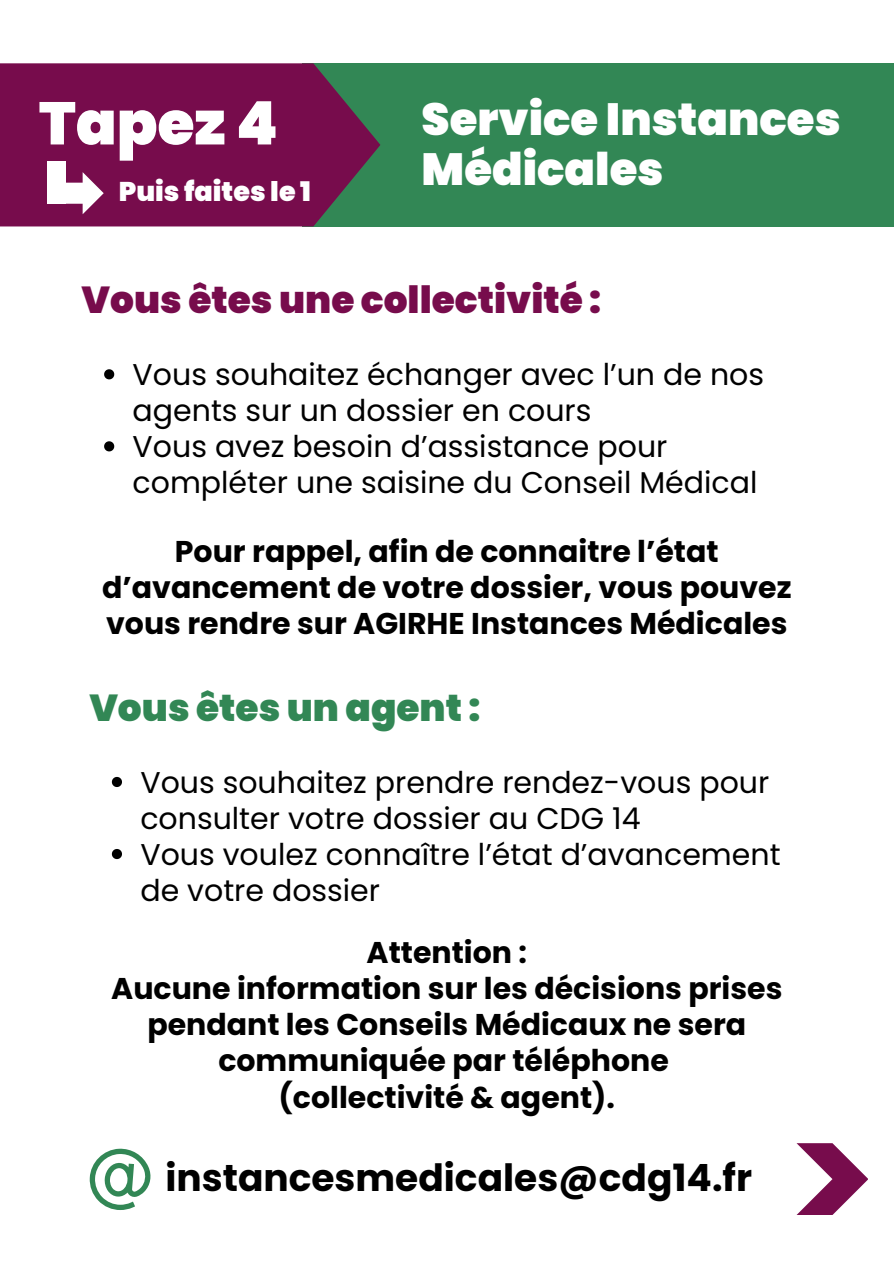
<style>
.page{position:relative;width:894px;height:1264px;background:#fff}
.page>*{position:absolute;margin:0;border:0;box-sizing:border-box;transform-origin:0 0}
.t1{font:900 60px "Poppins";color:#fff}
.t2{font:900 45px/50.7px "Poppins";color:#fff}
.t3{font:700 37.5px "Poppins";color:#000}
.t4{font:900 37.5px "Poppins";color:#770c4c}
.t5{font:900 37.5px "Poppins";color:#328755}
.t6{font:30px/36px "Poppins";color:#000}
.t7{font:700 30px/36px "Poppins";color:#000;text-align:center}
.t8{font:900 27px "Poppins";color:#fff}
</style>
<div class="page">
<div style="left:302px;top:63px;width:591px;height:163px;background:#328755"></div>
<svg style="left:0;top:63px;width:380px;height:163px;background:#71174d"></svg>
<svg style="left:104px;top:369px;width:10px;height:10px"></svg>
<svg style="left:104px;top:441px;width:10px;height:10px"></svg>
<svg style="left:89px;top:1148px;width:62px;height:61px"></svg>
<svg style="left:796px;top:1143px;width:72px;height:71px"></svg>
<svg style="left:112px;top:777px;width:10px;height:10px"></svg>
<svg style="left:112px;top:849px;width:10px;height:10px"></svg>
<svg style="left:61px;top:172px;width:43px;height:42px"></svg>
<div style="left:47px;top:161px;width:19px;height:43px;background:#fff"></div>
<h2 class="t1" style="left:39px;top:81px;width:241px">Tapez 4</h2>
<h1 class="t2" style="left:421px;top:94px;width:420px">Service Instances<br>Médicales</h1>
<p class="t8" style="left:119px;top:173px;width:194px">Puis faites le 1</p>
<h4 class="t4" style="left:82px;top:273px;width:521px">Vous êtes une collectivité :</h4>
<h3 class="t6" style="left:133px;top:356px;width:633px">Vous souhaitez échanger avec l’un de nos agents sur un dossier en cours</h3>
<p class="t6" style="left:133px;top:428px;width:626px">Vous avez besoin d’assistance pour compléter une saisine du Conseil Médical</p>
<h4 class="t7" style="left:102px;top:534px;width:691px">Pour rappel, afin de connaitre l’état d’avancement de votre dossier, vous pouvez vous rendre sur AGIRHE Instances Médicales</h4>
<h3 class="t5" style="left:89px;top:681px;width:392px">Vous êtes un agent :</h3>
<p class="t6" style="left:140px;top:764px;width:630px">Vous souhaitez prendre rendez-vous pour consulter votre dossier au CDG 14</p>
<p class="t6" style="left:140px;top:836px;width:641px">Vous voulez connaître l’état d’avancement de votre dossier</p>
<h4 class="t7" style="left:111px;top:934px;width:672px">Attention :<br>Aucune information sur les décisions prises pendant les Conseils Médicaux ne sera communiquée par téléphone<br>(collectivité &amp; agent).</h4>
<p class="t3" style="left:165px;top:1152px;width:588px">instancesmedicales@cdg14.fr</p>
</div>
